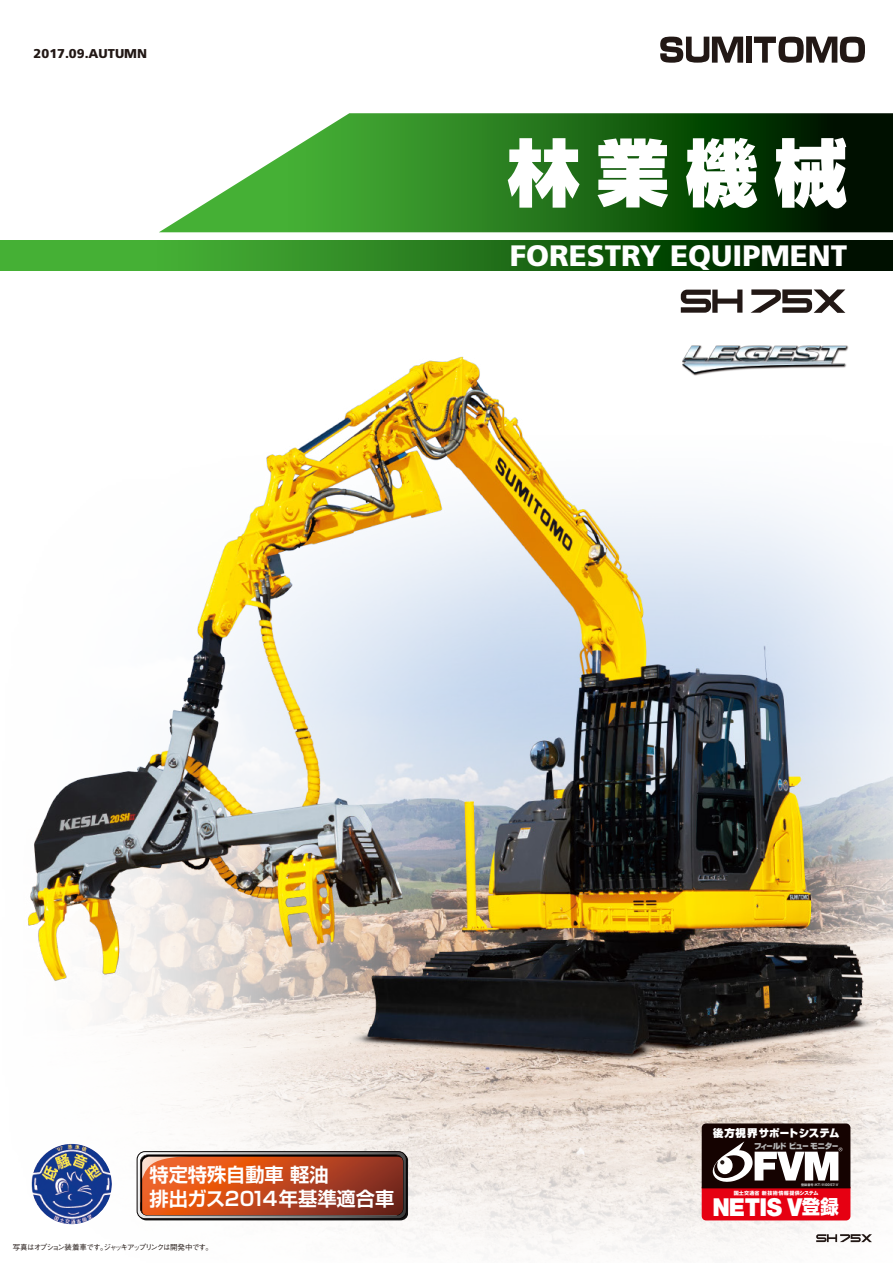
<style>
.page{position:relative;width:893px;height:1263px;background:#fff}
.page>*{position:absolute;margin:0;border:0;box-sizing:border-box;transform-origin:0 0}
.t1{font:900 72.3px "Shin Go Pro";color:#fff}
.t2{font:900 29.55px "Frutiger";color:#fff}
.t3{font:900 24.75px "Helvetica Neue";letter-spacing:-.02em;color:#fff;scale:.93 1}
.t4{font:700 19.2px/23.4px "Shin Go Pro De";color:#fff}
.t5{font:800 19.2px "Shin Go Pro";color:#fff;scale:.96 1}
.t6{font:900 12.9px "Frutiger";color:#221815}
.t7{font:900 10.5px "Shin Go Pro";letter-spacing:.015em;color:#fff}
.t8{font:900 7.65px "Shin Go Pro";letter-spacing:-.05em;color:#b5b6b6}
.t9{font:500 7.5px "Gothic BBB Pro";letter-spacing:-.14em;color:#221815}
.t10{font:800 5.1px "Gothic MB101 Pro";letter-spacing:.02em;color:#fff}
.t11{font:800 3.3px "Gothic MB101 Pro";letter-spacing:-.02em;color:#b5b6b6}
.t12{font:800 3.15px "Gothic MB101 Pro";color:#b5b6b6}
.s1{font-family:"Helvetica Neue";font-weight:900;font-size:24.75px}
</style>
<div class="page">
<img style="left:0;top:36px;width:893px;height:1219px">
<svg style="left:159px;top:113px;width:734px;height:119px;background:#3c7b35"></svg>
<svg style="left:0;top:241px;width:893px;height:30px;background:#23701a"></svg>
<div style="left:746px;top:37px;width:5px;height:26px;background:#221815"></div>
<svg style="left:754px;top:37px;width:111px;height:26px"></svg>
<svg style="left:660px;top:37px;width:83px;height:26px"></svg>
<img style="left:673px;top:336px;width:184px;height:45px">
<svg style="left:681px;top:290px;width:61px;height:23px"></svg>
<svg style="left:750px;top:289px;width:95px;height:24px"></svg>
<svg style="left:816px;top:1234px;width:56px;height:8px"></svg>
<svg style="left:137px;top:1151px;width:270px;height:68px;background:#ad4b28"></svg>
<img style="left:31px;top:1144px;width:81px;height:80px;border-radius:40px">
<svg style="left:702px;top:1123px;width:148px;height:97px;background:#802c31"></svg>
<h3 class="t6" style="left:34px;top:46px;width:115px">2017.09.AUTUMN</h3>
<h1 class="t1" style="left:507px;top:116px;width:341px">林業機械</h1>
<h2 class="t2" style="left:510px;top:238px;width:339px">FORESTRY EQUIPMENT</h2>
<h3 class="t4" style="left:149px;top:1161px;width:246px">特定特殊自動車軽油<br>排出ガス２０１4年基準適合車</h3>
<p class="t9" style="left:13px;top:1241px;width:202px">写真はオプション装着車ですジャッキアップリンクは開発中です。</p>
<p class="t9" style="left:100px;top:1241px;width:9px">。</p>
<h3 class="t7" style="left:713px;top:1125px;width:128px">後方視界サポートシステム</h3>
<p class="t8" style="left:754px;top:1140px;width:86px">フィールドビューモニター</p>
<p class="t11" style="left:815px;top:1181px;width:25px">KT-110057-V</p>
<p class="t11" style="left:813px;top:1181px;width:5px">：</p>
<p class="t12" style="left:801px;top:1182px;width:14px">登録番号</p>
<p class="t10" style="left:734px;top:1189px;width:86px">国土交通省新技術情報提供システム</p>
<h3 class="t5" style="left:787px;top:1191px;width:55px"><span class="s1">V</span>登録</h3>
<h3 class="t3" style="left:712px;top:1192px;width:77px">NETIS</h3>
</div>
